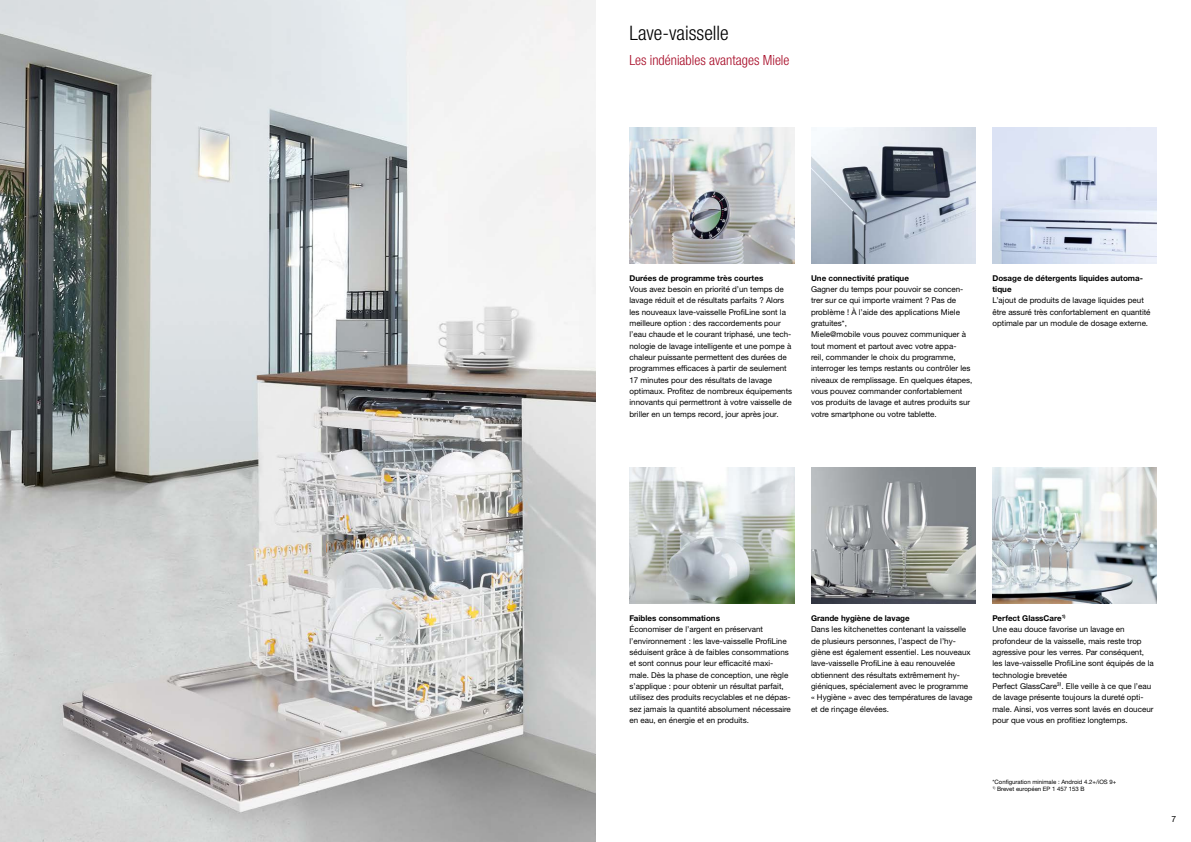
<style>
.page{position:relative;width:1191px;height:842px;background:#fff}
.page>*{position:absolute;margin:0;border:0;box-sizing:border-box;transform-origin:0 0}
.Headline_Titel_und_I{font:300 condensed 20px "Helvetica Neue LTW1 G";color:#000}
.Subline_Innenseiten{font:300 condensed 14px "Helvetica Neue LTW1 G";color:#a70925}
.t1{font:8.5px "Helvetica Neue LTW1 G";color:#000}
.Bodytext{font:8px/11.3px "Helvetica Neue LTW1 G";color:#000}
.Bodytext_Bold{font:700 8px/11.3px "Helvetica Neue LTW1 G";color:#000}
.Bildunterschrift_6pt{font:6px "Helvetica Neue LTW1 G";color:#000}
</style>
<div class="page">
<img style="left:0;top:0;width:595px;height:842px">
<img style="left:629px;top:128px;width:165px;height:136px">
<img style="left:629px;top:468px;width:165px;height:136px">
<img style="left:992px;top:128px;width:165px;height:136px">
<img style="left:992px;top:468px;width:165px;height:136px">
<img style="left:811px;top:128px;width:164px;height:136px">
<img style="left:811px;top:468px;width:164px;height:136px">
<p class="Headline_Titel_und_I" style="left:629px;top:21px;width:101px">Lave-vaisselle</p>
<p class="Subline_Innenseiten" style="left:629px;top:52px;width:161px">Les indéniables avantages Miele</p>
<p class="Bodytext_Bold" style="left:629px;top:272px;width:135px">Durées de programme très courtes</p>
<p class="Bodytext" style="left:629px;top:283px;width:164px">Vous avez besoin en priorité d’un temps de lavage réduit et de résultats parfaits ? Alors les nouveaux lave-vaisselle ProfiLine sont la meilleure option : des raccordements pour l’eau chaude et le courant triphasé, une tech&shy;nologie de lavage intelligente et une pompe à chaleur puissante permettent des durées de programmes efficaces à partir de seulement 17 minutes pour des résultats de lavage optimaux. Profitez de nombreux équipements innovants qui permettront à votre vaisselle de briller en un temps record, jour après jour.</p>
<p class="Bodytext_Bold" style="left:811px;top:272px;width:99px">Une connectivité pratique</p>
<p class="Bodytext" style="left:811px;top:283px;width:163px">Gagner du temps pour pouvoir se concen&shy;trer sur ce qui importe vraiment ? Pas de problème ! À l’aide des applications Miele gratuites*,<br>Miele@mobile vous pouvez communiquer à tout moment et partout avec votre appa-<br>reil, commander le choix du programme, interroger les temps restants ou contrôler les niveaux de remplissage. En quelques étapes, vous pouvez commander confortablement vos produits de lavage et autres produits sur votre smartphone ou votre tablette.</p>
<p class="Bodytext_Bold" style="left:992px;top:272px;width:152px">Dosage de détergents liquides automa&shy;tique</p>
<p class="Bodytext" style="left:992px;top:295px;width:160px">L’ajout de produits de lavage liquides peut être assuré très confortablement en quantité optimale par un module de dosage externe.</p>
<p class="Bodytext_Bold" style="left:629px;top:612px;width:92px">Faibles consommations</p>
<p class="Bodytext" style="left:629px;top:624px;width:163px">Économiser de l’argent en préservant l’environnement : les lave-vaisselle ProfiLine séduisent grâce à de faibles consommations et sont connus pour leur efficacité maxi&shy;male. Dès la phase de conception, une règle s’applique : pour obtenir un résultat parfait, utilisez des produits recyclables et ne dépas&shy;sez jamais la quantité absolument nécessaire en eau, en énergie et en produits.</p>
<p class="Bodytext_Bold" style="left:811px;top:612px;width:100px">Grande hygiène de lavage</p>
<p class="Bodytext" style="left:811px;top:624px;width:163px">Dans les kitchenettes contenant la vaisselle de plusieurs personnes, l’aspect de l’hy&shy;giène est également essentiel. Les nouveaux lave-vaisselle ProfiLine à eau renouvelée obtiennent des résultats extrêmement hy&shy;giéniques, spécialement avec le programme « Hygiène » avec des températures de lavage et de rinçage élevées.</p>
<p class="Bodytext_Bold" style="left:992px;top:612px;width:75px">Perfect GlassCare<sup>1)</sup></p>
<p class="Bodytext" style="left:992px;top:624px;width:163px">Une eau douce favorise un lavage en profondeur de la vaisselle, mais reste trop agressive pour les verres. Par conséquent, les lave-vaisselle ProfiLine sont équipés de la technologie brevetée<br>Perfect GlassCare³⁾. Elle veille à ce que l’eau de lavage présente toujours la dureté opti&shy;male. Ainsi, vos verres sont lavés en douceur pour que vous en profitiez longtemps.</p>
<p class="Bildunterschrift_6pt" style="left:992px;top:778px;width:125px">*Configuration minimale : Android 4.2+/iOS 9+</p>
<p class="Bildunterschrift_6pt" style="left:992px;top:785px;width:94px"><sup>1)</sup> Brevet européen EP 1 457 153 B</p>
<p class="t1" style="left:1171px;top:814px;width:6px">7</p>
</div>
